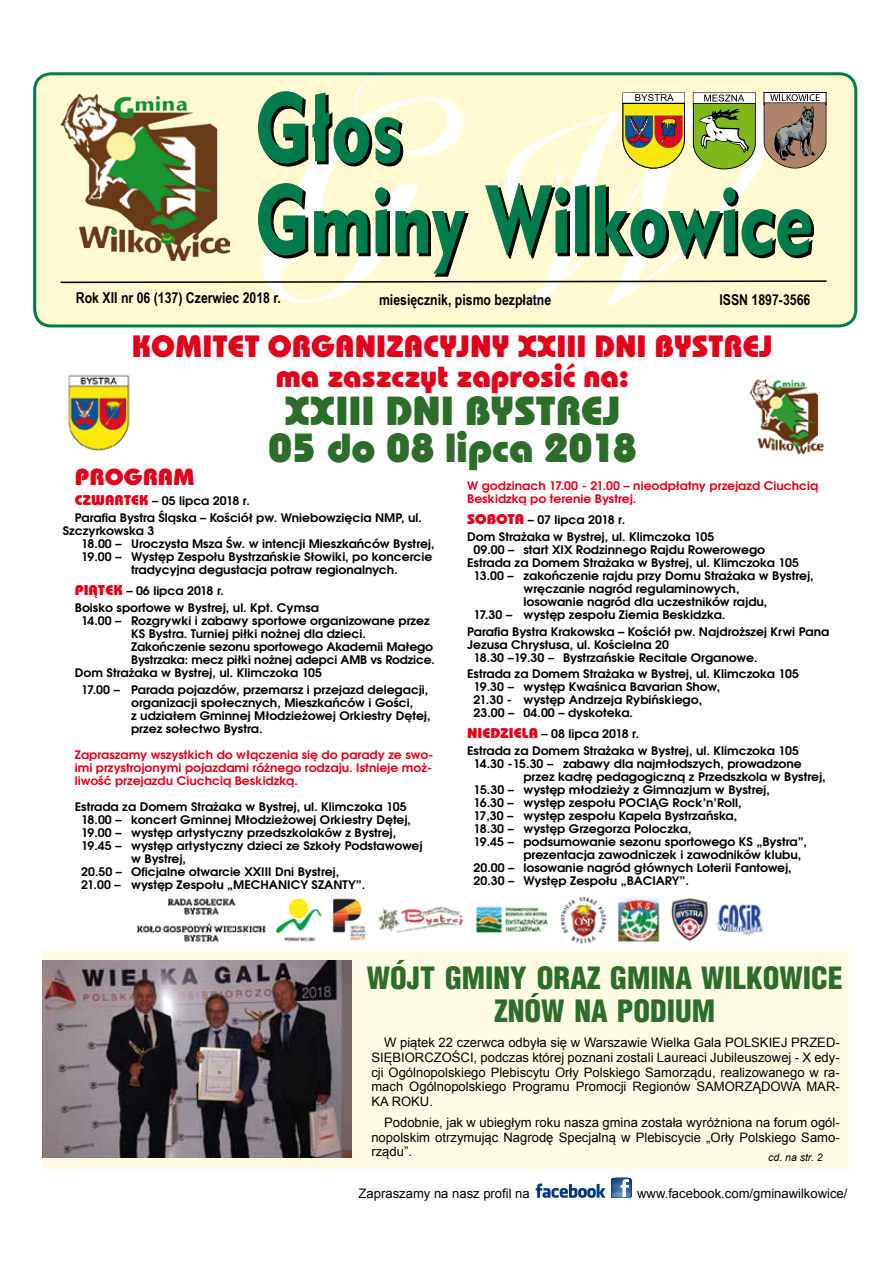
<style>
.page{position:relative;width:893px;height:1263px;background:#fff}
.page>*{position:absolute;margin:0;border:0;box-sizing:border-box;transform-origin:0 0}
.t1{font:800 42.75px/37px "Bauhaus Itc TOT";color:#2b6d29;text-align:center}
.t2{font:800 32.4px/29.7px "Bauhaus Itc TOT";color:#e2001a;text-align:center}
.t3{font:900 30px/33px "Switzerland Cond";color:#2b6d29;text-align:center}
.t4{font:800 24.3px "Bauhaus Itc TOT";color:#e2001a;scale:1.05 1}
.t5{font:700 15px "Arial Narrow";color:#000}
.t6{font:13.05px/14.7px "Arial";color:#000;text-align:justify}
.t7{font:11.85px/13px "Avant Gar Got Itc LOT Dem";color:#000;scale:1.05 1}
.t8{font:11.85px/13px "Avant Gar Got Itc LOT Dem";color:#e2001a;text-align:justify;scale:1.05 1}
.t9{font:11.85px "Avant Gar Got Itc LOT Dem";color:#000}
.t10{font:italic 10.5px "Arial";color:#000}
.s1{font-family:"Bauhaus Itc TOT";font-weight:800;font-size:14.85px;color:#e2001a}
</style>
<div class="page">
<div style="left:43px;top:949px;width:807px;height:220px;background:#fffce6"></div>
<img style="left:136px;top:897px;width:627px;height:47px">
<img style="left:749px;top:379px;width:75px;height:76px">
<img style="left:68px;top:374px;width:62px;height:77px">
<img style="left:43px;top:960px;width:308px;height:197px">
<div style="left:34px;top:73px;width:823px;height:254px;background:#fffad1"></div>
<svg style="left:59px;top:78px;width:769px;height:225px;background:#c5d2ac"></svg>
<hr style="left:623px;top:103px;width:62px;height:1px;background:#000">
<img style="left:60px;top:94px;width:169px;height:167px">
<div style="left:33px;top:72px;width:824px;height:255px;border:3px solid #017b4c;border-radius:16px"></div>
<svg style="left:611px;top:1178px;width:20px;height:20px"></svg>
<svg style="left:612px;top:1192px;width:19px;height:5px"></svg>
<svg style="left:536px;top:1183px;width:69px;height:15px"></svg>
<p class="t5" style="left:76px;top:287px;width:207px">Rok XII nr 06 (137) Czerwiec 2018 r.</p>
<p class="t5" style="left:379px;top:288px;width:174px">miesięcznik, pismo bezpłatne</p>
<p class="t5" style="left:719px;top:288px;width:92px">ISSN 1897-3566</p>
<h2 class="t2" style="left:132px;top:331px;width:643px">KOMITET ORGANIZACYJNY XXIII DNI BYSTREJ ma zaszczyt zaprosić na:</h2>
<h1 class="t1" style="left:268px;top:392px;width:370px">XXIII DNI BYSTREJ<br>05 do 08 lipca 2018</h1>
<h3 class="t4" style="left:75px;top:462px;width:116px">PROGRAM</h3>
<p class="t7" style="left:75px;top:493px;width:332px;line-height:16.8px"><span class="s1">CZWARTEK</span> – 05 lipca 2018 r.<br>Parafia Bystra Śląska – Kościół pw. Wniebowzięcia NMP, ul.</p>
<p class="t7" style="left:63px;top:524px;width:89px">Szczyrkowska 3</p>
<p class="t7" style="left:81px;top:537px;width:338px">18.00 – Uroczysta Msza Św. w intencji Mieszkańców Bystrej,</p>
<p class="t7" style="left:81px;top:550px;width:336px">19.00 – Występ Zespołu Bystrzańskie Słowiki, po koncercie</p>
<p class="t7" style="left:131px;top:563px;width:255px">tradycyjna degustacja potraw regionalnych.</p>
<p class="t7" style="left:75px;top:582px;width:234px;line-height:16.8px"><span class="s1">PIĄTEK</span> – 06 lipca 2018 r.<br>Boisko sportowe w Bystrej, ul. Kpt. Cymsa</p>
<p class="t7" style="left:81px;top:614px;width:333px">14.00 – Rozgrywki i zabawy sportowe organizowane przez</p>
<p class="t7" style="left:131px;top:627px;width:225px">KS Bystra. Turniej piłki nożnej dla dzieci.</p>
<p class="t7" style="left:131px;top:640px;width:289px">Zakończenie sezonu sportowego Akademii Małego</p>
<p class="t9" style="left:131px;top:652px;width:305px">Bystrzaka: mecz piłki nożnej adepci AMB vs Rodzice.</p>
<p class="t7" style="left:75px;top:666px;width:237px">Dom Strażaka w Bystrej, ul. Klimczoka 105</p>
<p class="t7" style="left:131px;top:683px;width:287px;text-indent:-50px">17.00 – Parada pojazdów, przemarsz i przejazd delegacji, organizacji społecznych, Mieszkańców i Gości,<br>z udziałem Gminnej Młodzieżowej Orkiestry Dętej, przez sołectwo Bystra.</p>
<p class="t8" style="left:75px;top:748px;width:343px">Zapraszamy wszystkich do włączenia się do parady ze swo&shy;imi przystrojonymi pojazdami różnego rodzaju. Istnieje moż&shy;liwość przejazdu Ciuchcią Beskidzką.</p>
<p class="t7" style="left:75px;top:800px;width:317px">Estrada za Domem Strażaka w Bystrej, ul. Klimczoka 105</p>
<p class="t7" style="left:81px;top:813px;width:316px">18.00 – koncert Gminnej Młodzieżowej Orkiestry Dętej,</p>
<p class="t7" style="left:81px;top:825px;width:301px">19.00 – występ artystyczny przedszkolaków z Bystrej,</p>
<p class="t7" style="left:81px;top:838px;width:327px">19.45 – występ artystyczny dzieci ze Szkoły Podstawowej</p>
<p class="t7" style="left:131px;top:851px;width:54px">w Bystrej,</p>
<p class="t7" style="left:81px;top:864px;width:247px">20.50 – Oficjalne otwarcie XXIII Dni Bystrej,</p>
<p class="t7" style="left:81px;top:877px;width:272px">21.00 – występ Zespołu „MECHANICY SZANTY”.</p>
<p class="t8" style="left:467px;top:479px;width:336px">W godzinach 17.00 - 21.00 – nieodpłatny przejazd Ciuchcią<br>Beskidzką po terenie Bystrej.</p>
<p class="t7" style="left:467px;top:511px;width:237px;line-height:16.8px"><span class="s1">SOBOTA</span> – 07 lipca 2018 r.<br>Dom Strażaka w Bystrej, ul. Klimczoka 105</p>
<p class="t7" style="left:474px;top:543px;width:279px">09.00 – start XIX Rodzinnego Rajdu Rowerowego</p>
<p class="t7" style="left:467px;top:556px;width:317px">Estrada za Domem Strażaka w Bystrej, ul. Klimczoka 105</p>
<p class="t7" style="left:474px;top:569px;width:325px">13.00 – zakończenie rajdu przy Domu Strażaka w Bystrej,</p>
<p class="t7" style="left:523px;top:582px;width:207px">wręczanie nagród regulaminowych,</p>
<p class="t7" style="left:523px;top:595px;width:234px">losowanie nagród dla uczestników rajdu,</p>
<p class="t7" style="left:474px;top:608px;width:241px">17.30 – występ zespołu Ziemia Beskidzka.</p>
<p class="t7" style="left:467px;top:625px;width:346px">Parafia Bystra Krakowska – Kościół pw. Najdroższej Krwi Pana</p>
<p class="t7" style="left:467px;top:638px;width:194px">Jezusa Chrystusa, ul. Kościelna 20</p>
<p class="t7" style="left:474px;top:651px;width:272px">18.30 –19.30 – Bystrzańskie Recitale Organowe.</p>
<p class="t7" style="left:474px;top:667px;width:311px;text-indent:-6px">Estrada za Domem Strażaka w Bystrej, ul. Klimczoka 105<br>19.30 – występ Kwaśnica Bavarian Show,<br>21.30 - występ Andrzeja Rybińskiego,<br>23.00 – 04.00 – dyskoteka.</p>
<p class="t7" style="left:467px;top:725px;width:317px;line-height:16.8px"><span class="s1">NIEDZIELA</span> – 08 lipca 2018 r.<br>Estrada za Domem Strażaka w Bystrej, ul. Klimczoka 105</p>
<p class="t7" style="left:474px;top:757px;width:314px">14.30 -15.30 – zabawy dla najmłodszych, prowadzone</p>
<p class="t7" style="left:523px;top:770px;width:289px">przez kadrę pedagogiczną z Przedszkola w Bystrej,</p>
<p class="t7" style="left:474px;top:783px;width:284px">15.30 – występ młodzieży z Gimnazjum w Bystrej,</p>
<p class="t7" style="left:474px;top:796px;width:257px">16.30 – występ zespołu POCIĄG Rock’n’Roll,</p>
<p class="t7" style="left:474px;top:809px;width:253px">17,30 – występ zespołu Kapela Bystrzańska,</p>
<p class="t7" style="left:474px;top:822px;width:209px">18.30 – występ Grzegorza Poloczka,</p>
<p class="t7" style="left:474px;top:835px;width:319px">19.45 – podsumowanie sezonu sportowego KS „Bystra”,</p>
<p class="t7" style="left:523px;top:848px;width:266px">prezentacja zawodniczek i zawodników klubu,</p>
<p class="t7" style="left:474px;top:861px;width:304px">20.00 – losowanie nagród głównych Loterii Fantowej,</p>
<p class="t7" style="left:474px;top:874px;width:207px">20.30 – Występ Zespołu „BACIARY”.</p>
<h3 class="t3" style="left:367px;top:960px;width:477px">WÓJT GMINY ORAZ GMINA WILKOWICE<br>ZNÓW NA PODIUM</h3>
<p class="t6" style="left:371px;top:1035px;width:470px;text-indent:13px">W piątek 22 czerwca odbyła się w Warszawie Wielka Gala POLSKIEJ PRZED-SIĘBIORCZOŚCI, podczas której poznani zostali Laureaci Jubileuszowej - X edy&shy;cji Ogólnopolskiego Plebiscytu Orły Polskiego Samorządu, realizowanego w ra&shy;mach Ogólnopolskiego Programu Promocji Regionów SAMORZĄDOWA MAR-KA ROKU.</p>
<p class="t6" style="left:371px;top:1115px;width:470px;text-indent:13px">Podobnie, jak w ubiegłym roku nasza gmina została wyróżniona na forum ogól&shy;nopolskim otrzymując Nagrodę Specjalną w Plebiscycie „Orły Polskiego Samo&shy;rządu”.</p>
<p class="t10" style="left:768px;top:1150px;width:56px">cd. na str. 2</p>
<p class="t6" style="left:359px;top:1186px;width:173px">Zapraszamy na nasz profil na</p>
<p class="t6" style="left:637px;top:1186px;width:212px">www.facebook.com/gminawilkowice/</p>
</div>
